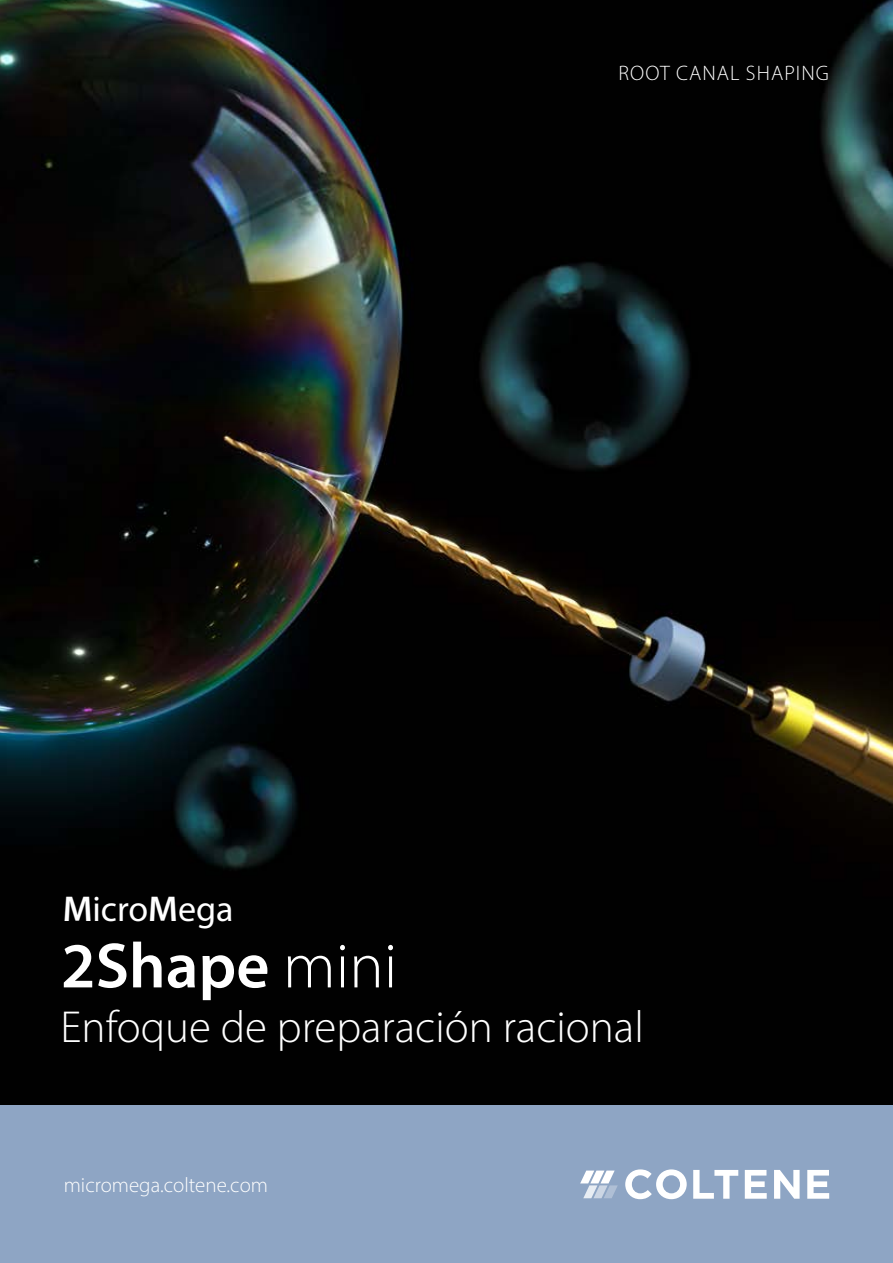
<style>
.page{position:relative;width:893px;height:1263px;background:#fff}
.page>*{position:absolute;margin:0;border:0;box-sizing:border-box;transform-origin:0 0}
.t1{font:600 64.5px "Myriad Pro";color:#fff}
.t2{font:300 45px "Myriad Pro";color:#fff}
.t3{font:36px "Myriad Pro";color:#fff}
.t4{font:300 21px "Myriad Pro";color:#fff}
.t5{font:300 21px "Myriad Pro";letter-spacing:.05em;color:#fff}
.s1{font-weight:600}
.s2{font-weight:300}
</style>
<div class="page">
<img style="left:0;top:0;width:893px;height:1106px">
<div style="left:0;top:1106px;width:893px;height:157px;background:#8ea5c4"></div>
<svg style="left:625px;top:1169px;width:62px;height:30px"></svg>
<svg style="left:693px;top:1170px;width:45px;height:29px"></svg>
<svg style="left:745px;top:1170px;width:22px;height:29px"></svg>
<svg style="left:774px;top:1170px;width:26px;height:29px"></svg>
<svg style="left:807px;top:1170px;width:22px;height:29px"></svg>
<svg style="left:580px;top:1170px;width:38px;height:28px"></svg>
<p class="t5" style="left:618px;top:60px;width:212px">ROOT CANAL SHAPING</p>
<p class="t3" style="left:63px;top:887px;width:172px"><span class="s1">M</span>icro<span class="s1">M</span>ega</p>
<h1 class="t1" style="left:61px;top:925px;width:338px">2Shape <span class="s2">mini</span></h1>
<p class="t2" style="left:61px;top:1000px;width:585px">Enfoque de preparación racional</p>
<p class="t4" style="left:64px;top:1172px;width:206px">micromega.coltene.com</p>
</div>
